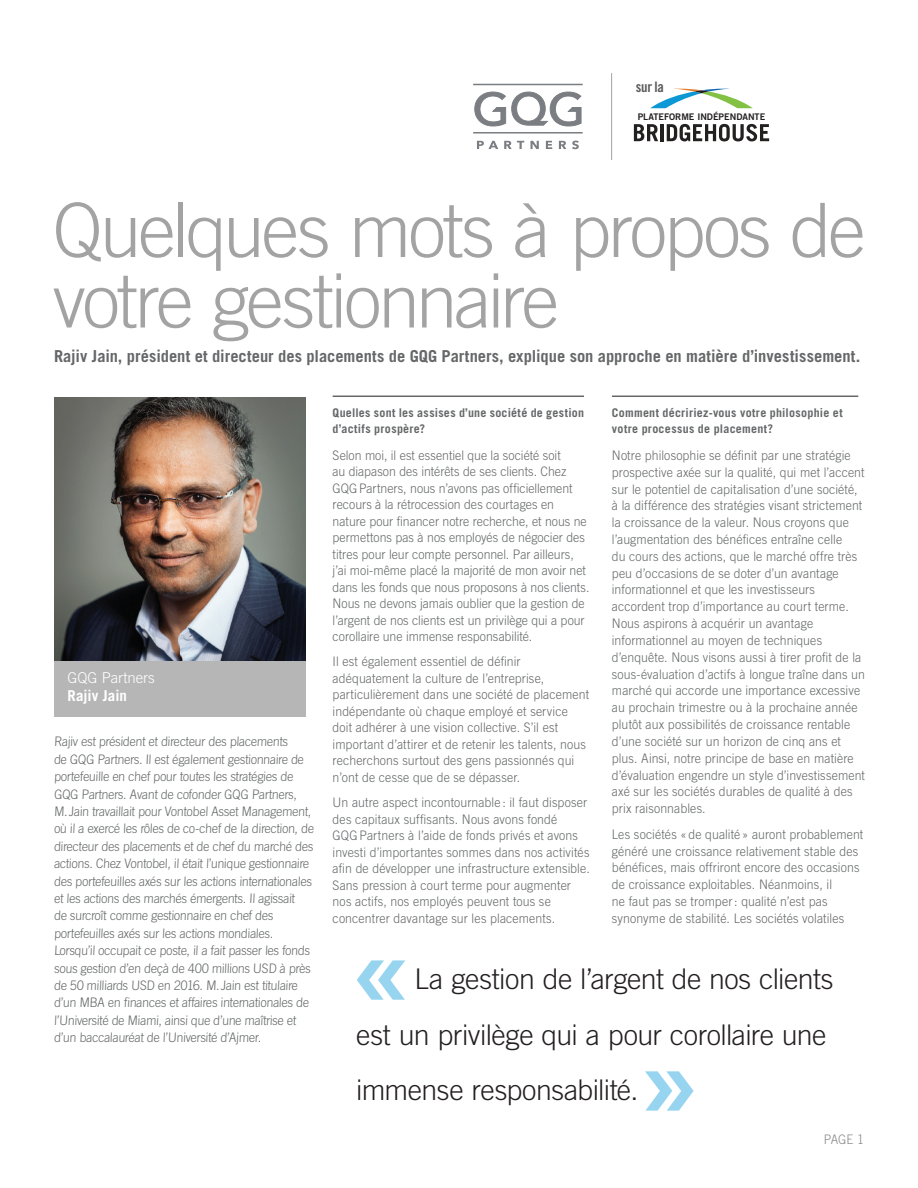
<style>
.page{position:relative;width:918px;height:1188px;background:#fff}
.page>*{position:absolute;margin:0;border:0;box-sizing:border-box;transform-origin:0 0}
.t1{font:127.5px "Trade Gothic LT Std Bd Cn 20";color:#089ad9}
.t2{font:300 75px/70.5px "Trade Gothic LT Std";letter-spacing:-.04em;color:#a4a3a3}
.t3{font:300 28.5px/55.5px "Trade Gothic LT Std";letter-spacing:-.02em;color:#231f20}
.t4{font:700 16.5px "Trade Gothic LT Std";color:#656768}
.t5{font:300 15px "Trade Gothic LT Std";letter-spacing:-.005em;color:#fff}
.t6{font:700 15px "Trade Gothic LT Std";color:#fff}
.t7{font:14.55px "Trade Gothic LT Std Bd Cn 20";color:#59595b}
.t8{font:300 13.2px/16.8px "Trade Gothic LT Std";letter-spacing:.005em;color:#656768;scale:.94 1}
.t9{font:italic 300 13.2px/17.4px "Trade Gothic LT Std";letter-spacing:-.015em;color:#656768;scale:.94 1}
.t10{font:300 13.2px "Trade Gothic LT Std";color:#89898a;scale:.94 1}
.t11{font:700 12px/15.3px "Trade Gothic LT Std";letter-spacing:.025em;color:#656768}
.t12{font:9.15px "Trade Gothic LT Std Bd 2";color:#232020}
</style>
<div class="page">
<svg style="left:650px;top:88px;width:103px;height:20px"></svg>
<hr style="left:694px;top:90px;width:15px;height:3px;background:#221f1f;border-radius:50%">
<svg style="left:634px;top:124px;width:24px;height:17px"></svg>
<hr style="left:660px;top:124px;width:4px;height:17px;background:#232020">
<svg style="left:667px;top:124px;width:102px;height:17px"></svg>
<svg style="left:475px;top:92px;width:31px;height:34px"></svg>
<svg style="left:512px;top:92px;width:69px;height:34px"></svg>
<hr style="left:473px;top:132px;width:110px;height:2px;background:#7a7e82">
<hr style="left:473px;top:84px;width:110px;height:1px;background:#7a7e82">
<svg style="left:477px;top:141px;width:21px;height:8px"></svg>
<svg style="left:504px;top:141px;width:20px;height:8px"></svg>
<svg style="left:530px;top:141px;width:9px;height:8px"></svg>
<svg style="left:546px;top:141px;width:6px;height:8px"></svg>
<svg style="left:559px;top:141px;width:7px;height:8px"></svg>
<svg style="left:572px;top:141px;width:7px;height:8px"></svg>
<hr style="left:611px;top:73px;width:1px;height:87px;background:#a0a2a5">
<img style="left:54px;top:398px;width:252px;height:263px">
<div style="left:54px;top:661px;width:252px;height:55px;background:#b7b6b6"></div>
<hr style="left:333px;top:396px;width:251px;height:1px;background:#656768">
<hr style="left:612px;top:396px;width:246px;height:1px;background:#656768">
<p class="t7" style="left:636px;top:78px;width:30px">sur la</p>
<p class="t12" style="left:638px;top:111px;width:129px">PLATEFORME INDÉPENDANTE</p>
<h2 class="t2" style="left:52px;top:194px;width:815px">Quelques mots à propos de votre gestionnaire</h2>
<p class="t4" style="left:54px;top:346px;width:808px">Rajiv Jain, président et directeur des placements de GQG Partners, explique son approche en matière d’investissement.</p>
<p class="t5" style="left:68px;top:669px;width:89px">GQG Partners</p>
<p class="t6" style="left:68px;top:687px;width:61px">Rajiv Jain</p>
<p class="t9" style="left:54px;top:733px;width:278px">Rajiv est président et directeur des placements<br>de GQG Partners.Il est également gestionnaire de portefeuille en chef pour toutes les stratégies de GQG Partners.Avant de cofonder GQG Partners, M.Jain travaillait pour Vontobel Asset Management, où il a exercé les rôles de co-chef de la direction,de directeur des placements et de chef du marché des actions.Chez Vontobel,il était l’unique gestionnaire des portefeuilles axés sur les actions internationales et les actions des marchés émergents.Il agissait<br>de surcroît comme gestionnaire en chef des portefeuilles axés sur les actions mondiales.<br>Lorsqu’il occupait ce poste,il a fait passer les fonds sous gestion d’en deçà de 400 millions USD à près de 50 milliards USD en 2016.M.Jain est titulaire d’un MBA en finances et affaires internationales de l’Université de Miami,ainsi que d’une maîtrise et d’un baccalauréat de l’Université d’Ajmer.</p>
<p class="t11" style="left:333px;top:405px;width:253px">Quelles sont les assises d’une société de gestion d’actifs prospère?</p>
<p class="t8" style="left:333px;top:447px;width:275px">Selon moi, il est essentiel que la société soit<br>au diapason des intérêts de ses clients. Chez GQGPartners, nous n’avons pas officiellement recours à la rétrocession des courtages en nature pour financer notre recherche, et nous ne permettons pas à nos employés de négocier des titres pour leur compte personnel. Par ailleurs, j’ai moi-même placé la majorité de mon avoir net dans les fonds que nous proposons à nos clients.<br>Nous ne devons jamais oublier que la gestion de l’argent de nos clients est un privilège qui a pour corollaire une immense responsabilité.</p>
<p class="t8" style="left:333px;top:653px;width:274px">Il est également essentiel de définir adéquatement la culture de l’entreprise, particulièrement dans une société de placement indépendante où chaque employé et service doit adhérer à une vision collective. S’il est important d’attirer et de retenir les talents, nous recherchons surtout des gens passionnés qui n’ont de cesse que de se dépasser.</p>
<p class="t8" style="left:333px;top:794px;width:275px">Un autre aspect incontournable : il faut disposer des capitaux suffisants. Nous avons fondé GQGPartners à l’aide de fonds privés et avons investi d’importantes sommes dans nos activités afin de développer une infrastructure extensible.<br>Sans pression à court terme pour augmenter nos actifs, nos employés peuvent tous se concentrer davantage sur les placements.</p>
<p class="t11" style="left:612px;top:405px;width:232px">Comment décririez-vous votre philosophie et votre processus de placement?</p>
<p class="t8" style="left:612px;top:447px;width:271px">Notre philosophie se définit par une stratégie prospective axée sur la qualité, qui met l’accent sur le potentiel de capitalisation d’une société, à la différence des stratégies visant strictement la croissance de la valeur. Nous croyons que l’augmentation des bénéfices entraîne celle<br>du cours des actions, que le marché offre très peu d’occasions de se doter d’un avantage informationnel et que les investisseurs accordent trop d’importance au court terme.<br>Nous aspirons à acquérir un avantage informationnel au moyen de techniques d’enquête. Nous visons aussi à tirer profit de la sous-évaluation d’actifs à longue traîne dans un marché qui accorde une importance excessive au prochain trimestre ou à la prochaine année plutôt aux possibilités de croissance rentable d’une société sur un horizon de cinq ans et plus. Ainsi, notre principe de base en matière d’évaluation engendre un style d’investissement axé sur les sociétés durables de qualité à des prix raisonnables.</p>
<p class="t8" style="left:612px;top:825px;width:269px">Les sociétés « de qualité » auront probablement généré une croissance relativement stable des bénéfices, mais offriront encore des occasions de croissance exploitables. Néanmoins, il<br>ne faut pas se tromper: qualité n’est pas synonyme de stabilité. Les sociétés volatiles</p>
<h1 class="t1" style="left:349px;top:891px;width:65px">«</h1>
<h3 class="t3" style="left:356px;top:951px;width:479px;text-indent:58px">La gestion de l’argent de nos clients est un privilège qui a pour corollaire une immense responsabilité.</h3>
<h1 class="t1" style="left:638px;top:1002px;width:65px">»</h1>
<p class="t10" style="left:824px;top:1131px;width:44px">PAGE 1</p>
</div>
